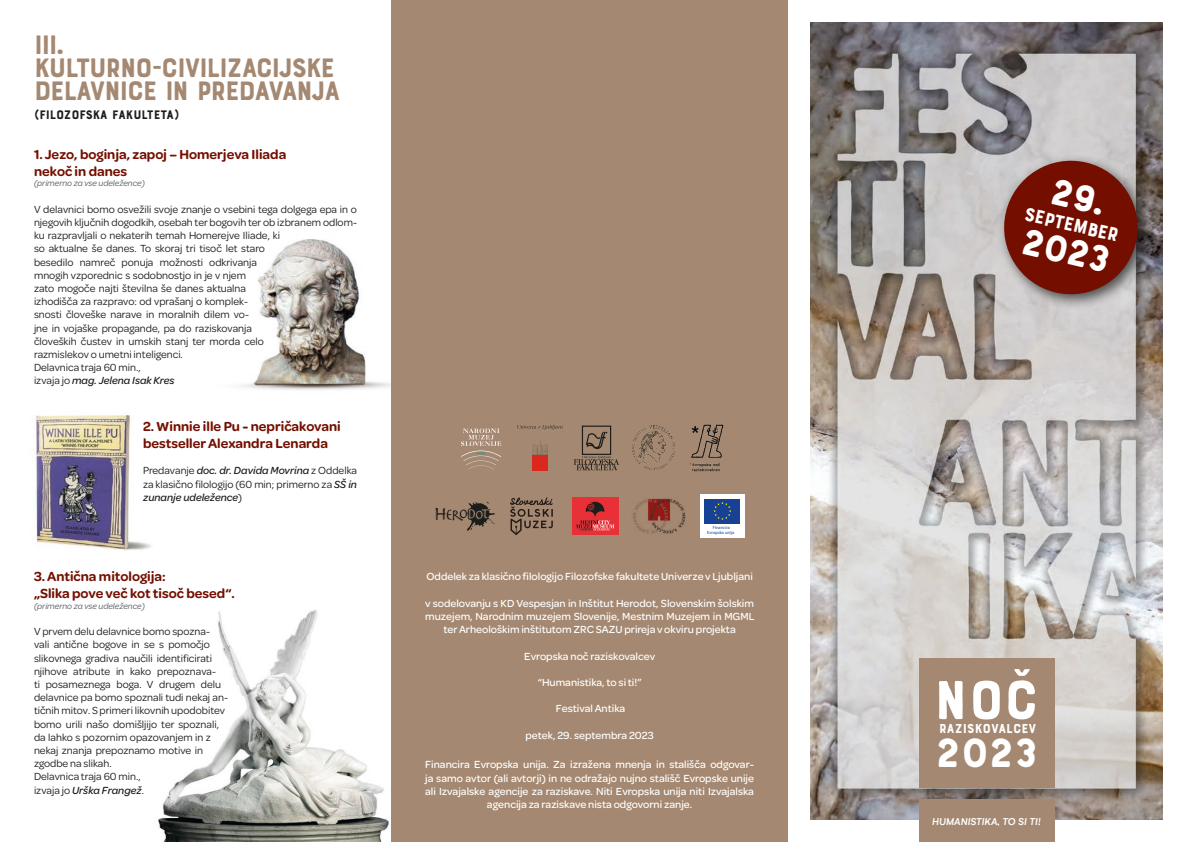
<style>
.page{position:relative;width:1185px;height:842px;background:#fff}
.page>*{position:absolute;margin:0;border:0;box-sizing:border-box;transform-origin:0 0}
.t1{font:57.4px "Bourton Hand Base";color:#fff}
.t2{font:42.9px "Bourton Hand Base";color:#fff}
.t3{font:39px "Bourton Hand Base";color:#fff}
.t4{font:28px/23px "Bourton Hand Base";letter-spacing:-.05em;color:#a48871}
.t5{font:19.9px "Bourton Hand Base";color:#fff}
.t6{font:600 14px/16.8px "Omnes";color:#740f00}
.t7{font:13.7px "Bourton Hand Base";color:#fff}
.t8{font:13px "Bourton Hand Base";color:#1d1d1b}
.t9{font:11px/13.2px "Omnes";color:#1d1d1b}
.t10{font:500 11px/13.2px "Omnes";color:#fff;text-align:center}
.t11{font:italic 500 10.5px "Gelion";color:#fff}
.t12{font:italic 9px "Omnes";color:#575f62}
.t13{font:500 4.5px/5.4px "Helvetica Neue LT Com";color:#164194;text-align:center}
.s1{font-weight:500;font-style:italic}
</style>
<div class="page">
<img style="left:811px;top:23px;width:351px;height:796px">
<div style="left:391px;top:0;width:397px;height:842px;background:#a48871"></div>
<img style="left:240px;top:239px;width:151px;height:151px">
<img style="left:35px;top:414px;width:117px;height:136px">
<img style="left:158px;top:610px;width:231px;height:232px">
<div style="left:919px;top:659px;width:135px;height:129px;background:#a48871"></div>
<div style="left:919px;top:799px;width:135px;height:43px;background:#a48871"></div>
<div style="left:572px;top:497px;width:46px;height:37px;background:#e73137"></div>
<svg style="left:576px;top:502px;width:38px;height:28px"></svg>
<img style="left:633px;top:498px;width:53px;height:36px">
<div style="left:700px;top:494px;width:45px;height:43px;background:#fff"></div>
<div style="left:705px;top:499px;width:35px;height:24px;background:#164194"></div>
<svg style="left:713px;top:502px;width:18px;height:18px"></svg>
<svg style="left:435px;top:502px;width:60px;height:29px"></svg>
<svg style="left:461px;top:428px;width:40px;height:42px"></svg>
<img style="left:632px;top:426px;width:43px;height:43px">
<div style="left:582px;top:426px;width:29px;height:29px;border:1px solid #1d1d1b"></div>
<svg style="left:586px;top:432px;width:21px;height:17px"></svg>
<svg style="left:574px;top:456px;width:45px;height:14px"></svg>
<svg style="left:517px;top:425px;width:46px;height:5px"></svg>
<div style="left:533px;top:455px;width:15px;height:15px;background:#db281c"></div>
<svg style="left:533px;top:440px;width:15px;height:15px"></svg>
<img style="left:689px;top:425px;width:34px;height:46px">
<div style="left:997px;top:154px;width:156px;height:156px;background:#1d1d1b;opacity:.75"></div>
<svg style="left:510px;top:497px;width:43px;height:38px"></svg>
<svg style="left:997px;top:154px;width:147px;height:147px;background:#87453b"></svg>
<h3 class="t4" style="left:34px;top:34px;width:308px">III.<br>KULTURNO-CIVILIZACIJSKE<br>DELAVNICE IN PREDAVANJA</h3>
<p class="t8" style="left:34px;top:107px;width:20px">(FILOZOFSKA</p>
<p class="t8" style="left:112px;top:107px;width:8px">FAKULTETA</p>
<p class="t8" style="left:174px;top:107px;width:7px">)</p>
<p class="t6" style="left:34px;top:145px;width:254px">1. Jezo, boginja, zapoj – Homerjeva Iliada nekoč in danes</p>
<p class="t12" style="left:34px;top:178px;width:112px">(primerno za vse udeležence)</p>
<p class="t9" style="left:34px;top:202px;width:325px">V delavnici bomo osvežili svoje znanje o vsebini tega dolgega epa in o njegovih ključnih dogodkih, osebah ter bogovih ter ob izbranem odlom&shy;ku razpravljali o nekaterih temah Homerejve Iliade, ki<br>so aktualne še danes. To skoraj tri tisoč let staro<br>besedilo namreč ponuja možnosti odkrivanja<br>mnogih vzporednic s sodobnostjo in je v njem<br>zato mogoče najti številna še danes aktualna<br>izhodišča za razpravo: od vprašanj o komplek-<br>snosti človeške narave in moralnih dilem vo-<br>jne in vojaške propagande, pa do raziskovanja<br>človeških čustev in umskih stanj ter morda celo<br>razmislekov o umetni inteligenci.<br>Delavnica traja 60 min.,<br>izvaja jo <span class="s1">mag. Jelena Isak Kres</span></p>
<p class="t6" style="left:143px;top:417px;width:199px">2. Winnie ille Pu - nepričakovani bestseller Alexandra Lenarda</p>
<p class="t9" style="left:143px;top:463px;width:216px;text-align:justify">Predavanje <span class="s1">doc. dr. Davida Movrina</span> z Oddelka za klasično filologijo (60 min; primerno za <span class="s1">SŠ in zunanje udeležence</span>)</p>
<p class="t6" style="left:34px;top:567px;width:202px">3. Antična mitologija:<br>„Slika pove več kot tisoč besed“.</p>
<p class="t12" style="left:34px;top:600px;width:112px">(primerno za vse udeležence)</p>
<p class="t9" style="left:34px;top:624px;width:196px">V prvem delu delavnice bomo spozna&shy;vali antične bogove in se s pomočjo slikovnega gradiva naučili identificirati njihove atribute in kako prepoznava-<br>ti posameznega boga. V drugem delu delavnice pa bomo spoznali tudi nekaj an&shy;tičnih mitov. S primeri likovnih upodobitev bomo urili našo domišljijo ter spoznali, da lahko s pozornim opazovanjem in z nekaj znanja prepoznamo motive in zgodbe na slikah.<br>Delavnica traja 60 min.,<br>izvaja jo <span class="s1">Urška Frangež</span>.</p>
<p class="t13" style="left:707px;top:525px;width:28px">Financira<br>Evropska unija</p>
<p class="t10" style="left:426px;top:569px;width:328px">Oddelek za klasično filologijo Filozofske fakultete Univerze v Ljubljani</p>
<p class="t10" style="left:425px;top:596px;width:331px">v sodelovanju s KD Vespesjan in Inštitut Herodot, Slovenskim šolskim muzejem, Narodnim muzejem Slovenije, Mestnim Muzejem in MGML ter Arheološkim inštitutom ZRC SAZU prireja v okviru projekta</p>
<p class="t10" style="left:524px;top:648px;width:132px">Evropska noč raziskovalcev</p>
<p class="t10" style="left:538px;top:675px;width:105px">“Humanistika, to si ti!”</p>
<p class="t10" style="left:556px;top:701px;width:71px">Festival Antika</p>
<p class="t10" style="left:525px;top:728px;width:130px">petek, 29. septembra 2023</p>
<p class="t10" style="left:425px;top:757px;width:330px">Financira Evropska unija. Za izražena mnenja in stališča odgovar&shy;ja samo avtor (ali avtorji) in ne odražajo nujno stališč Evropske unije ali Izvajalske agencije za raziskave. Niti Evropska unija niti Izvajalska agencija za raziskave nista odgovorni zanje.</p>
<h3 class="t5" style="left:1028px;top:202px;width:12px;rotate:13deg">SEPTE</h3>
<h3 class="t5" style="left:1076px;top:213px;width:48px;rotate:13deg">MBER</h3>
<h3 class="t3" style="left:1028px;top:216px;width:91px;rotate:13deg">2023</h3>
<h1 class="t1" style="left:934px;top:664px;width:106px">NOČ</h1>
<p class="t7" style="left:939px;top:720px;width:99px">RAZISKOVALCEV</p>
<h2 class="t2" style="left:935px;top:726px;width:104px">2023</h2>
<p class="t11" style="left:932px;top:815px;width:110px">HUMANISTIKA, TO SI TI!</p>
</div>
